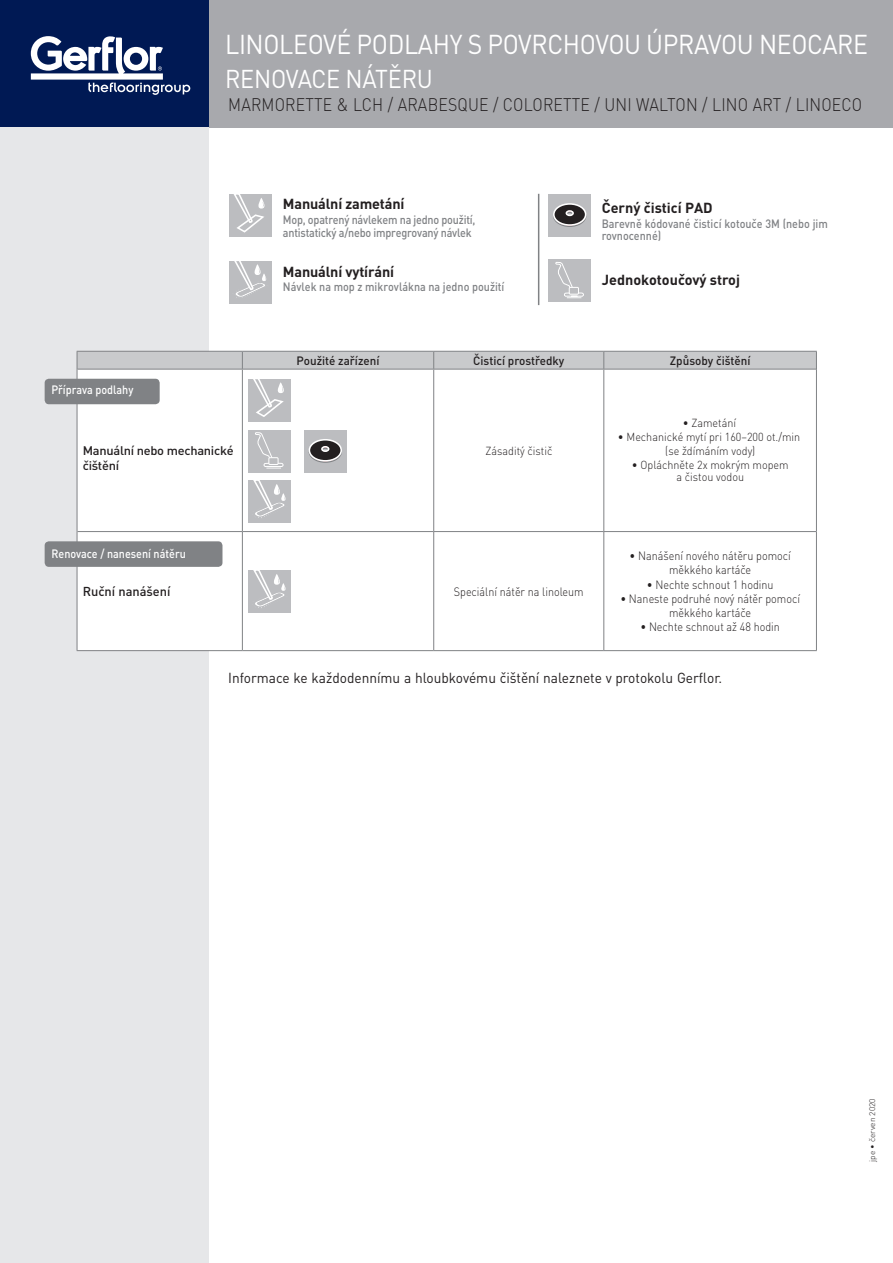
<style>
.page{position:relative;width:893px;height:1263px;background:#fff}
.page>*{position:absolute;margin:0;border:0;box-sizing:border-box;transform-origin:0 0}
.t1{font:27px "DIN Pro";letter-spacing:-.015em;color:#fff;scale:.92 1}
.t2{font:25.5px "DIN Pro";letter-spacing:-.01em;color:#fff;scale:.92 1}
.t3{font:300 18px "DIN Pro";letter-spacing:.01em;color:#231f20;scale:.88 1}
.t4{font:14.4px "DIN Pro";color:#231f20;scale:.95 1}
.t5{font:700 14.4px "DIN Pro";letter-spacing:-.01em;color:#231f20}
.t6{font:500 12.9px "DIN Pro";color:#231f20}
.t7{font:500 12.3px/14.9px "DIN Pro";letter-spacing:-.02em;color:#231f20;scale:1.04 1}
.t8{font:500 12px/12.9px "DIN Pro";letter-spacing:-.01em;color:#808285;scale:.9 1}
.t9{font:300 12px/14.2px "DIN Pro";color:#231f20;text-align:center;scale:.9 1}
.t10{font:500 12px "DIN Pro";color:#231f20}
.t11{font:500 12px "DIN Pro";color:#fff;scale:.9 1}
.t12{font:300 11.55px/13.6px "DIN Pro";color:#231f20;text-align:center;scale:.93 1}
.t13{font:300 8.1px "DIN Pro";color:#231f20;scale:1.04 1}
</style>
<div class="page">
<div style="left:208px;top:0;width:685px;height:128px;background:#a8a9ad"></div>
<div style="left:0;top:0;width:208px;height:128px;background:#001954"></div>
<div style="left:0;top:128px;width:208px;height:1135px;background:#e6e7e9"></div>
<svg style="left:31px;top:36px;width:159px;height:59px"></svg>
<svg style="left:78px;top:370px;width:738px;height:280px"></svg>
<svg style="left:77px;top:351px;width:740px;height:18px;background:#c4c5c7"></svg>
<hr style="left:77px;top:369px;width:165px;height:1px;background:#808285">
<hr style="left:242px;top:369px;width:192px;height:1px;background:#808285">
<hr style="left:434px;top:369px;width:170px;height:1px;background:#808285">
<hr style="left:604px;top:369px;width:212px;height:1px;background:#808285">
<hr style="left:77px;top:369px;width:1px;height:163px;background:#808285">
<hr style="left:242px;top:369px;width:1px;height:162px;background:#808285">
<hr style="left:433px;top:369px;width:1px;height:162px;background:#808285">
<hr style="left:603px;top:369px;width:1px;height:162px;background:#808285">
<hr style="left:816px;top:369px;width:1px;height:163px;background:#808285">
<hr style="left:77px;top:532px;width:1px;height:118px;background:#808285">
<hr style="left:242px;top:532px;width:1px;height:118px;background:#808285">
<hr style="left:433px;top:532px;width:1px;height:118px;background:#808285">
<hr style="left:603px;top:532px;width:1px;height:118px;background:#808285">
<hr style="left:816px;top:532px;width:1px;height:118px;background:#808285">
<hr style="left:77px;top:531px;width:165px;height:1px;background:#808285">
<hr style="left:77px;top:650px;width:165px;height:1px;background:#808285">
<hr style="left:242px;top:650px;width:192px;height:1px;background:#808285">
<hr style="left:434px;top:650px;width:170px;height:1px;background:#808285">
<hr style="left:604px;top:650px;width:213px;height:1px;background:#808285">
<hr style="left:242px;top:531px;width:192px;height:1px;background:#808285">
<hr style="left:434px;top:531px;width:170px;height:1px;background:#808285">
<hr style="left:604px;top:531px;width:212px;height:1px;background:#808285">
<div style="left:248px;top:379px;width:43px;height:43px;background:#bcbdc0"></div>
<svg style="left:251px;top:376px;width:37px;height:41px"></svg>
<div style="left:248px;top:430px;width:43px;height:42px;background:#bcbdc0"></div>
<svg style="left:255px;top:432px;width:29px;height:37px"></svg>
<div style="left:248px;top:480px;width:43px;height:43px;background:#bcbdc0"></div>
<svg style="left:251px;top:478px;width:38px;height:40px"></svg>
<div style="left:248px;top:570px;width:43px;height:43px;background:#bcbdc0"></div>
<svg style="left:251px;top:568px;width:38px;height:40px"></svg>
<div style="left:45px;top:379px;width:115px;height:25px;background:#808285;border-radius:4px"></div>
<div style="left:45px;top:541px;width:177px;height:26px;background:#808285;border-radius:4px"></div>
<hr style="left:538px;top:194px;width:1px;height:111px;background:#808285">
<div style="left:548px;top:195px;width:43px;height:42px;background:#bcbdc0"></div>
<svg style="left:553px;top:203px;width:34px;height:24px"></svg>
<div style="left:304px;top:430px;width:43px;height:43px;background:#bcbdc0"></div>
<svg style="left:308px;top:439px;width:34px;height:24px"></svg>
<div style="left:229px;top:195px;width:42px;height:42px;background:#bcbdc0"></div>
<svg style="left:232px;top:194px;width:36px;height:39px"></svg>
<div style="left:548px;top:259px;width:43px;height:43px;background:#bcbdc0"></div>
<svg style="left:555px;top:262px;width:29px;height:36px"></svg>
<div style="left:229px;top:261px;width:42px;height:42px;background:#bcbdc0"></div>
<svg style="left:234px;top:261px;width:33px;height:37px"></svg>
<h1 class="t1" style="left:225px;top:26px;width:700px">LINOLEOVÉ PODLAHY S POVRCHOVOU ÚPRAVOU NEOCARE</h1>
<h2 class="t2" style="left:225px;top:62px;width:227px">RENOVACE NÁTĚRU</h2>
<h3 class="t3" style="left:228px;top:92px;width:722px">MARMORETTE &amp; LCH / ARABESQUE / COLORETTE / UNI WALTON / LINO ART / LINOECO</h3>
<p class="t5" style="left:283px;top:194px;width:123px">Manuální zametání</p>
<p class="t8" style="left:283px;top:213px;width:215px">Mop, opatrený návlekem na jedno použití, antistatický a/nebo impregrovaný návlek</p>
<p class="t5" style="left:283px;top:261px;width:113px">Manuální vytírání</p>
<p class="t8" style="left:283px;top:280px;width:248px">Návlek na mop z mikrovlákna na jedno použití</p>
<p class="t5" style="left:602px;top:198px;width:112px">Černý čisticí PAD</p>
<p class="t8" style="left:602px;top:217px;width:253px;line-height:12px">Barevně kódované čisticí kotouče 3M (nebo jim rovnocenné)</p>
<p class="t5" style="left:602px;top:270px;width:140px">Jednokotoučový stroj</p>
<p class="t11" style="left:51px;top:382px;width:93px">Příprava podlahy</p>
<p class="t10" style="left:297px;top:352px;width:84px">Použité zařízení</p>
<p class="t10" style="left:473px;top:352px;width:93px">Čisticí prostředky</p>
<p class="t10" style="left:670px;top:352px;width:82px">Způsoby čištění</p>
<p class="t7" style="left:83px;top:443px;width:147px">Manuální nebo mechanické čištění</p>
<p class="t12" style="left:486px;top:443px;width:73px">Zásaditý čistič</p>
<p class="t11" style="left:51px;top:546px;width:151px">Renovace / nanesení nátěru</p>
<p class="t6" style="left:83px;top:583px;width:89px">Ruční nanášení</p>
<p class="t9" style="left:454px;top:584px;width:146px">Speciální nátěr na linoleum</p>
<p class="t12" style="left:683px;top:416px;width:59px">• Zametání</p>
<p class="t12" style="left:618px;top:430px;width:198px">• Mechanické mytí pri 160–200 ot./min (se ždímáním vody)</p>
<p class="t12" style="left:632px;top:457px;width:170px;line-height:12.9px">• Opláchněte 2x mokrým mopem a čistou vodou</p>
<p class="t9" style="left:629px;top:548px;width:181px">• Nanášení nového nátěru pomocí měkkého kartáče</p>
<p class="t9" style="left:647px;top:577px;width:142px">• Nechte schnout 1 hodinu</p>
<p class="t9" style="left:620px;top:591px;width:201px">• Naneste podruhé nový nátěr pomocí měkkého kartáče</p>
<p class="t9" style="left:640px;top:619px;width:157px">• Nechte schnout až 48 hodin</p>
<p class="t4" style="left:228px;top:668px;width:522px">Informace ke každodennímu a hloubkovému čištění naleznete v protokolu Gerflor.</p>
<p class="t13" style="left:867px;top:1162px;width:63px;rotate:-90deg">jpe • červen 2020</p>
</div>
